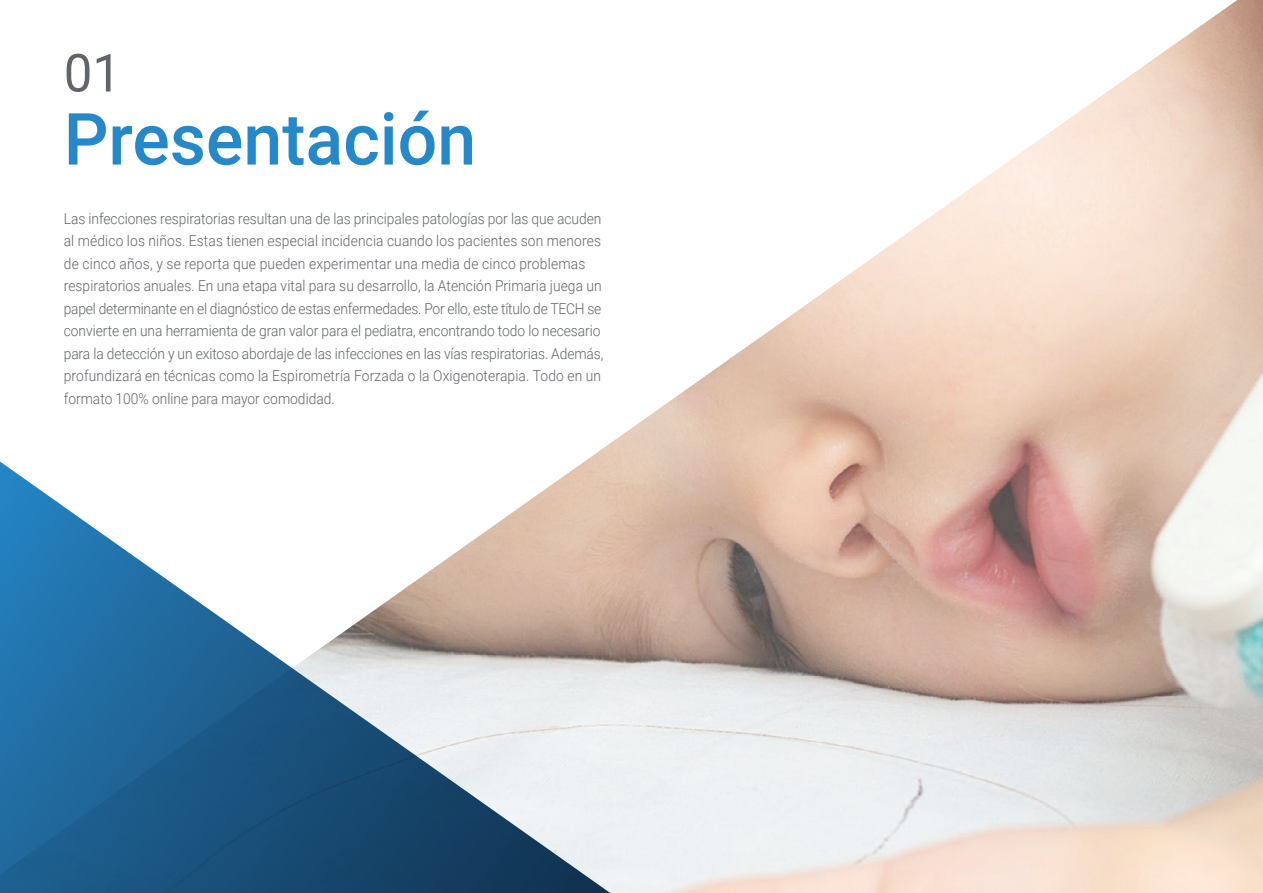
<style>
.page{position:relative;width:1263px;height:893px;background:#fff}
.page>*{position:absolute;margin:0;border:0;box-sizing:border-box;transform-origin:0 0}
.t1{font:500 72px "Roboto";color:#2488c9}
.t2{font:52.5px "Roboto";color:#61646a}
.t3{font:300 15px/22.5px "Roboto";letter-spacing:-.005em;color:#61646a;scale:.92 1}
</style>
<div class="page">
<img style="left:607px;top:0;width:656px;height:893px">
<svg style="left:0;top:446px;width:640px;height:447px"></svg>
<h2 class="t2" style="left:64px;top:36px;width:59px">01</h2>
<h1 class="t1" style="left:64px;top:89px;width:414px">Presentación</h1>
<p class="t3" style="left:64px;top:207px;width:588px">Las infecciones respiratorias resultan una de las principales patologías por las que acuden al médico los niños. Estas tienen especial incidencia cuando los pacientes son menores de cinco años, y se reporta que pueden experimentar una media de cinco problemas respiratorios anuales. En una etapa vital para su desarrollo, la Atención Primaria juega un papel determinante en el diagnóstico de estas enfermedades. Por ello, este título de TECH se convierte en una herramienta de gran valor para el pediatra, encontrando todo lo necesario para la detección y un exitoso abordaje de las infecciones en las vías respiratorias. Además, profundizará en técnicas como la Espirometría Forzada o la Oxigenoterapia. Todo en un formato 100% online para mayor comodidad.</p>
</div>
